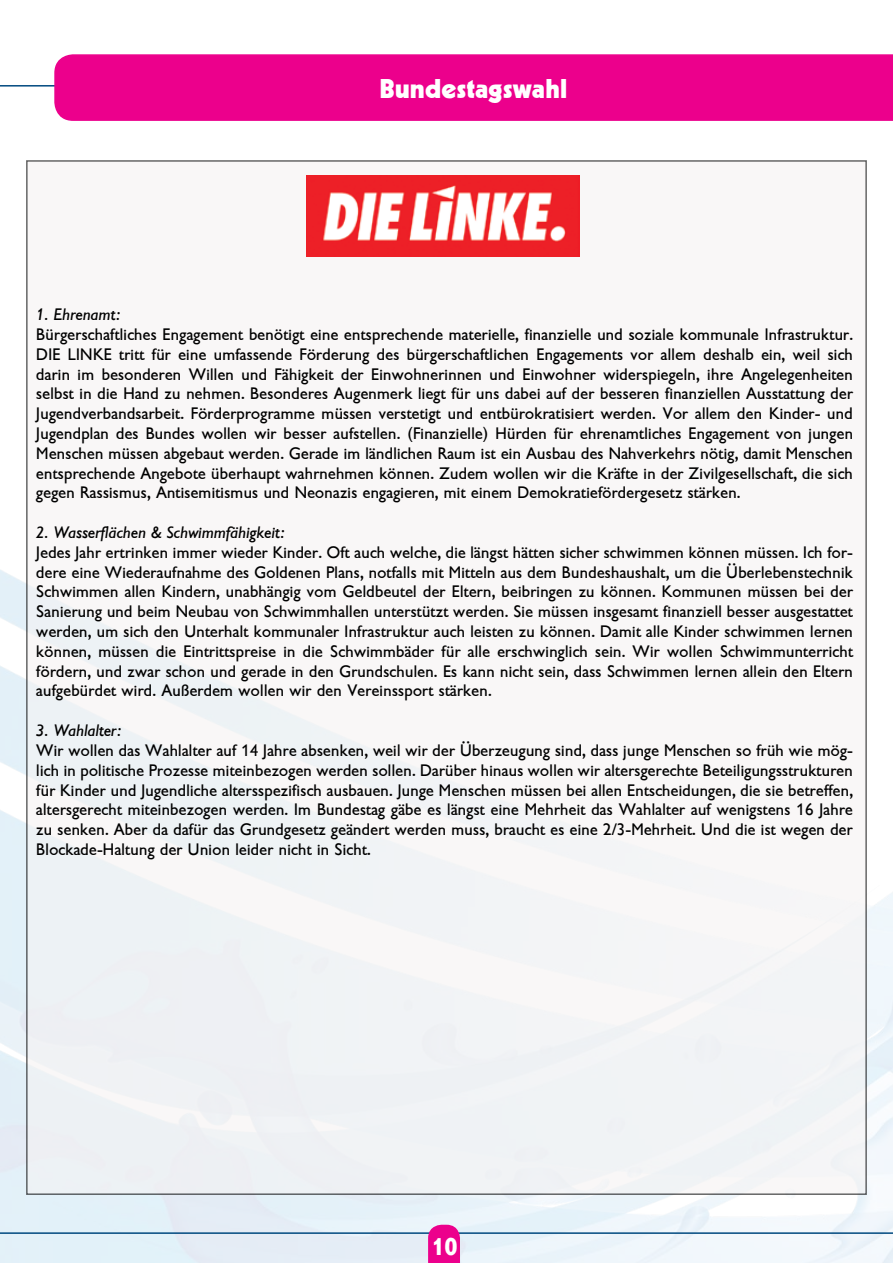
<style>
.page{position:relative;width:893px;height:1263px;background:#fff}
.page>*{position:absolute;margin:0;border:0;box-sizing:border-box;transform-origin:0 0}
.t1{font:700 27px "DLRG Jugend Titel";color:#fff}
.t2{font:700 24px "DLRG Jugend Text";color:#fff}
.t3{font:16.5px/19.8px "DLRG Jugend Text";color:#000;text-align:justify}
.t4{font:italic 16.5px "DLRG Jugend Text";color:#000}
</style>
<div class="page">
<hr style="left:0;top:85px;width:893px;height:2px;background:#00497f">
<hr style="left:0;top:1232px;width:893px;height:2px;background:#00497f">
<svg style="left:428px;top:1225px;width:32px;height:38px"></svg>
<div style="left:54px;top:54px;width:839px;height:67px;background:#ec008c"></div>
<div style="left:27px;top:161px;width:839px;height:1033px;background:#f5f3f3"></div>
<img style="left:307px;top:176px;width:272px;height:81px">
<h1 class="t1" style="left:380px;top:73px;width:189px">Bundestagswahl</h1>
<p class="t4" style="left:36px;top:305px;width:85px">1. Ehrenamt:</p>
<p class="t3" style="left:36px;top:325px;width:818px">Bürgerschaftliches Engagement benötigt eine entsprechende materielle, finanzielle und soziale kommunale Infrastruktur.<br>DIE LINKE tritt für eine umfassende Förderung des bürgerschaftlichen Engagements vor allem deshalb ein, weil sich darin im besonderen Willen und Fähigkeit der Einwohnerinnen und Einwohner widerspiegeln, ihre Angelegenheiten selbst in die Hand zu nehmen. Besonderes Augenmerk liegt für uns dabei auf der besseren finanziellen Ausstattung der Jugendverbandsarbeit. Förderprogramme müssen verstetigt und entbürokratisiert werden. Vor allem den Kinder- und Jugendplan des Bundes wollen wir besser aufstellen. (Finanzielle) Hürden für ehrenamtliches Engagement von jungen Menschen müssen abgebaut werden. Gerade im ländlichen Raum ist ein Ausbau des Nahverkehrs nötig, damit Menschen entsprechende Angebote überhaupt wahrnehmen können. Zudem wollen wir die Kräfte in der Zivilgesellschaft, die sich gegen Rassismus, Antisemitismus und Neonazis engagieren, mit einem Demokratiefördergesetz stärken.</p>
<p class="t4" style="left:36px;top:523px;width:250px">2. Wasserflächen &amp; Schwimmfähigkeit:</p>
<p class="t3" style="left:36px;top:542px;width:818px">Jedes Jahr ertrinken immer wieder Kinder. Oft auch welche, die längst hätten sicher schwimmen können müssen. Ich for&shy;dere eine Wiederaufnahme des Goldenen Plans, notfalls mit Mitteln aus dem Bundeshaushalt, um die Überlebenstechnik Schwimmen allen Kindern, unabhängig vom Geldbeutel der Eltern, beibringen zu können. Kommunen müssen bei der Sanierung und beim Neubau von Schwimmhallen unterstützt werden. Sie müssen insgesamt finanziell besser ausgestattet werden, um sich den Unterhalt kommunaler Infrastruktur auch leisten zu können. Damit alle Kinder schwimmen lernen können, müssen die Eintrittspreise in die Schwimmbäder für alle erschwinglich sein. Wir wollen Schwimmunterricht fördern, und zwar schon und gerade in den Grundschulen. Es kann nicht sein, dass Schwimmen lernen allein den Eltern aufgebürdet wird. Außerdem wollen wir den Vereinssport stärken.</p>
<p class="t4" style="left:36px;top:721px;width:86px">3. Wahlalter:</p>
<p class="t3" style="left:36px;top:740px;width:818px">Wir wollen das Wahlalter auf 14 Jahre absenken, weil wir der Überzeugung sind, dass junge Menschen so früh wie mög&shy;lich in politische Prozesse miteinbezogen werden sollen. Darüber hinaus wollen wir altersgerechte Beteiligungsstrukturen für Kinder und Jugendliche altersspezifisch ausbauen. Junge Menschen müssen bei allen Entscheidungen, die sie betreffen, altersgerecht miteinbezogen werden. Im Bundestag gäbe es längst eine Mehrheit das Wahlalter auf wenigstens 16 Jahre zu senken. Aber da dafür das Grundgesetz geändert werden muss, braucht es eine 2/3-Mehrheit. Und die ist wegen der Blockade-Haltung der Union leider nicht in Sicht.</p>
<h2 class="t2" style="left:432px;top:1233px;width:28px">10</h2>
</div>
